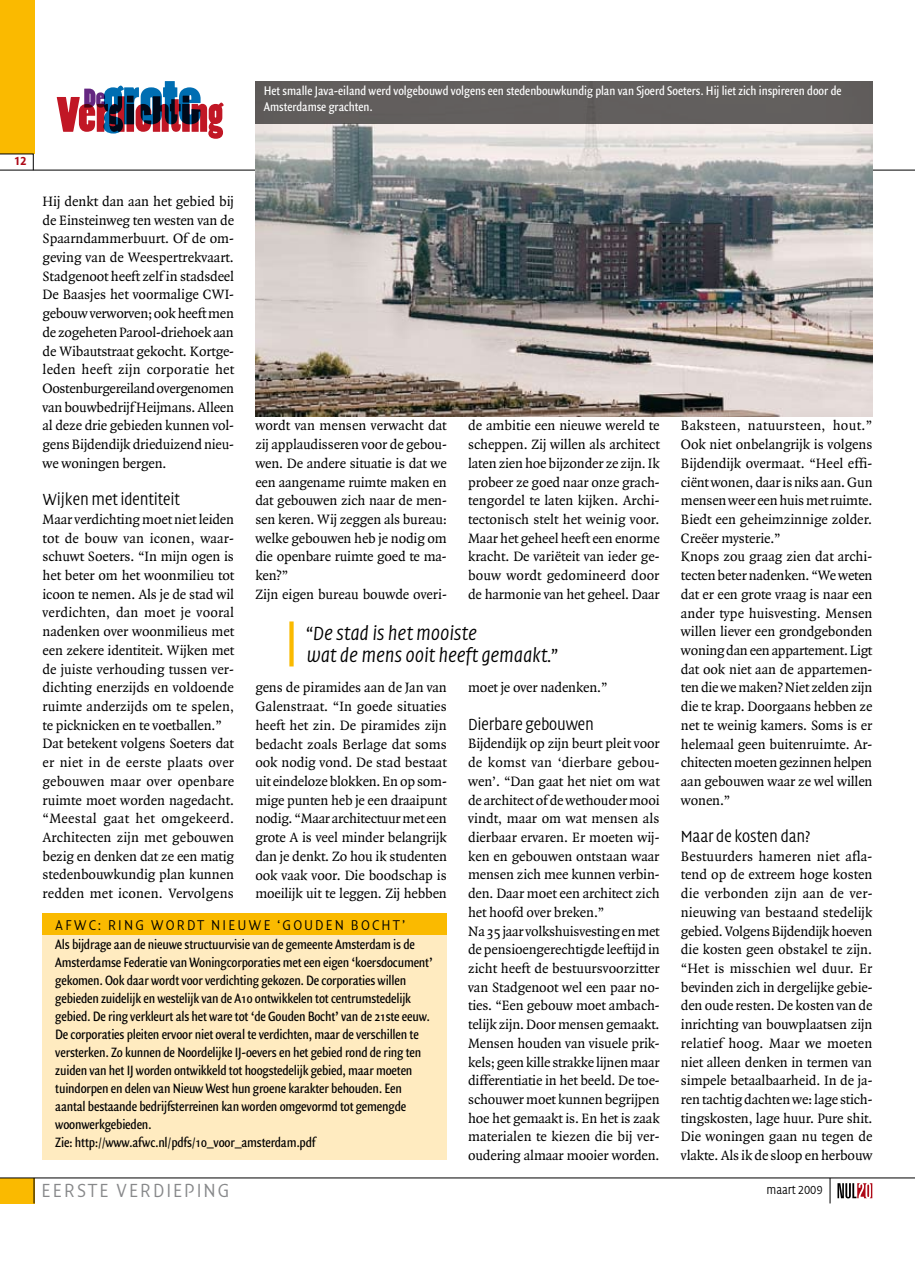
<style>
.page{position:relative;width:915px;height:1263px;background:#fff}
.page>*{position:absolute;margin:0;border:0;box-sizing:border-box;transform-origin:0 0}
.t1{font:italic 300 19.5px/22.5px "Quadraat Head";letter-spacing:-.005em;color:#000}
.t2{font:300 19.5px "Quadraat Head";letter-spacing:.095em;color:#87888a}
.t3{font:300 16.5px "Quadraat Head";letter-spacing:-.01em;color:#000}
.t4{font:14.55px/18.8px "Quadraat";letter-spacing:-.01em;color:#000;text-align:justify}
.t5{font:14.55px/18px "Quadraat Sans Con";letter-spacing:-.015em;color:#000}
.t6{font:300 14.55px "Quadraat Head";letter-spacing:.145em;color:#000}
.t7{font:13.5px/16.5px "Quadraat Sans Con";letter-spacing:-.005em;color:#fff}
.t8{font:300 12px "Quadraat Head";letter-spacing:-.005em;color:#000}
.t9{font:700 12px "Quadraat Head";color:#ae0917}
</style>
<div class="page">
<div style="left:0;top:0;width:34px;height:154px;background:#faba00"></div>
<div style="left:0;top:1178px;width:34px;height:25px;background:#faba00"></div>
<hr style="left:0;top:170px;width:914px;height:1px;background:#000">
<hr style="left:0;top:1177px;width:914px;height:1px;background:#000">
<svg style="left:0;top:153px;width:34px;height:18px"></svg>
<svg style="left:829px;top:1178px;width:1px;height:25px"></svg>
<svg style="left:837px;top:1183px;width:35px;height:15px"></svg>
<svg style="left:34px;top:1178px;width:1px;height:25px"></svg>
<svg style="left:289px;top:621px;width:4px;height:23px"></svg>
<svg style="left:289px;top:644px;width:4px;height:22px"></svg>
<img style="left:255px;top:123px;width:617px;height:294px">
<div style="left:43px;top:913px;width:403px;height:247px;background:#ffebc0"></div>
<div style="left:43px;top:913px;width:403px;height:22px;background:#faba00"></div>
<div style="left:255px;top:81px;width:617px;height:42px;background:#625f5e"></div>
<svg style="left:57px;top:81px;width:167px;height:58px"></svg>
<p class="t7" style="left:264px;top:83px;width:579px">Het smalle Java-eiland werd volgebouwd volgens een stedenbouwkundig plan van Sjoerd Soeters. Hij liet zich inspireren door de<br>Amsterdamse grachten.</p>
<p class="t9" style="left:14px;top:154px;width:14px">12</p>
<p class="t4" style="left:43px;top:192px;width:193px">Hij denkt dan aan het gebied bij de Einsteinweg ten westen van de Spaarndammerbuurt. Of de om&shy;geving van de Weespertrekvaart.<br>Stadgenoot heeft zelf in stadsdeel De Baasjes het voormalige CWI&shy;gebouw verworven; ook heeft men de zogeheten Parool-driehoek aan de Wibautstraat gekocht. Kortge&shy;leden heeft zijn corporatie het Oostenburgereiland overgenomen van bouwbedrijf Heijmans. Alleen al deze drie gebieden kunnen vol&shy;gens Bijdendijk drieduizend nieu&shy;we woningen bergen.</p>
<p class="t3" style="left:43px;top:490px;width:139px">Wijken met identiteit</p>
<p class="t4" style="left:43px;top:510px;width:193px;text-align:left">Maar verdichting moet niet leiden tot de bouw van iconen, waar&shy;schuwt Soeters. “In mijn ogen is het beter om het woonmilieu tot icoon te nemen. Als je de stad wil verdichten, dan moet je vooral nadenken over woonmilieus met een zekere identiteit. Wijken met de juiste verhouding tussen ver&shy;dichting enerzijds en voldoende ruimte anderzijds om te spelen, te picknicken en te voetballen.”<br>Dat betekent volgens Soeters dat er niet in de eerste plaats over gebouwen maar over openbare ruimte moet worden nagedacht. “Meestal gaat het omgekeerd.<br>Architecten zijn met gebouwen bezig en denken dat ze een matig stedenbouwkundig plan kunnen redden met iconen. Vervolgens</p>
<p class="t4" style="left:255px;top:417px;width:193px;text-align:left">wordt van mensen verwacht dat zij applaudisseren voor de gebou&shy;wen. De andere situatie is dat we een aangename ruimte maken en dat gebouwen zich naar de men&shy;sen keren. Wij zeggen als bureau: welke gebouwen heb je nodig om die openbare ruimte goed te ma&shy;ken?”<br>Zijn eigen bureau bouwde overi-</p>
<p class="t4" style="left:468px;top:417px;width:193px">de ambitie een nieuwe wereld te scheppen. Zij willen als architect laten zien hoe bijzonder ze zijn. Ik probeer ze goed naar onze grach&shy;tengordel te laten kijken. Archi&shy;tectonisch stelt het weinig voor.<br>Maar het geheel heeft een enorme kracht. De variëteit van ieder ge&shy;bouw wordt gedomineerd door de harmonie van het geheel. Daar</p>
<h1 class="t1" style="left:306px;top:622px;width:253px">“De stad is het mooiste<br>wat de mens ooit heeft gemaakt.”</h1>
<p class="t4" style="left:255px;top:679px;width:193px">gens de piramides aan de Jan van Galenstraat. “In goede situaties heeft het zin. De piramides zijn bedacht zoals Berlage dat soms ook nodig vond. De stad bestaat uit eindeloze blokken. En op som&shy;mige punten heb je een draaipunt nodig. “Maar architectuur met een grote A is veel minder belangrijk dan je denkt. Zo hou ik studenten ook vaak voor. Die boodschap is moeilijk uit te leggen. Zij hebben</p>
<p class="t4" style="left:468px;top:679px;width:141px">moet je over nadenken.”</p>
<p class="t3" style="left:468px;top:715px;width:127px">Dierbare gebouwen</p>
<p class="t4" style="left:468px;top:735px;width:193px;text-align:left">Bijdendijk op zijn beurt pleit voor de komst van ‘dierbare gebou&shy;wen’. “Dan gaat het niet om wat de architect of de wethouder mooi vindt, maar om wat mensen als dierbaar ervaren. Er moeten wij&shy;ken en gebouwen ontstaan waar mensen zich mee kunnen verbin&shy;den. Daar moet een architect zich het hoofd over breken.”<br>Na 35 jaar volkshuisvesting en met de pensioengerechtigde leeftijd in zicht heeft de bestuursvoorzitter van Stadgenoot wel een paar no&shy;ties. “Een gebouw moet ambach&shy;telijk zijn. Door mensen gemaakt.<br>Mensen houden van visuele prik&shy;kels; geen kille strakke lijnen maar differentiatie in het beeld. De toe&shy;schouwer moet kunnen begrijpen hoe het gemaakt is. En het is zaak materialen te kiezen die bij ver&shy;oudering almaar mooier worden.</p>
<p class="t6" style="left:55px;top:917px;width:21px">AFWC</p>
<p class="t6" style="left:98px;top:917px;width:308px">: ring wor dt ni euwe ‘Gouden Bocht’</p>
<p class="t5" style="left:55px;top:936px;width:379px">Als bijdrage aan de nieuwe structuurvisie van de gemeente Amsterdam is de Amsterdamse Federatie van Woningcorporaties met een eigen ‘koersdocument’ gekomen. Ook daar wordt voor verdichting gekozen. De corporaties willen gebieden zuidelijk en westelijk van de A10 ontwikkelen tot centrumstedelijk gebied. De ring verkleurt als het ware tot ‘de Gouden Bocht’ van de 21ste eeuw.<br>De corporaties pleiten ervoor niet overal te verdichten, maar de verschillen te versterken. Zo kunnen de Noordelijke IJ-oevers en het gebied rond de ring ten zuiden van het IJ worden ontwikkeld tot hoogstedelijk gebied, maar moeten tuindorpen en delen van Nieuw West hun groene karakter behouden. Een aantal bestaande bedrijfsterreinen kan worden omgevormd tot gemengde woonwerkgebieden.<br>Zie: http://www.afwc.nl/pdfs/10_voor_amsterdam.pdf</p>
<h1 class="t2" style="left:42px;top:1179px;width:189px">eerste verdi eping</h1>
<p class="t4" style="left:680px;top:417px;width:193px;text-align:left">Baksteen, natuursteen, hout.”<br>Ook niet onbelangrijk is volgens<br>Bijdendijk overmaat. “Heel effi&shy;ciënt wonen, daar is niks aan. Gun mensen weer een huis met ruimte.<br>Biedt een geheimzinnige zolder.<br>Creëer mysterie.”<br>Knops zou graag zien dat archi&shy;tecten beter nadenken. “We weten dat er een grote vraag is naar een ander type huisvesting. Mensen willen liever een grondgebonden woning dan een appartement. Ligt dat ook niet aan de appartemen&shy;ten die we maken? Niet zelden zijn die te krap. Doorgaans hebben ze net te weinig kamers. Soms is er helemaal geen buitenruimte. Ar&shy;chitecten moeten gezinnen helpen aan gebouwen waar ze wel willen wonen.”</p>
<p class="t3" style="left:680px;top:827px;width:130px">Maar de kosten dan?</p>
<p class="t4" style="left:680px;top:847px;width:193px">Bestuurders hameren niet afla&shy;tend op de extreem hoge kosten die verbonden zijn aan de ver&shy;nieuwing van bestaand stedelijk gebied. Volgens Bijdendijk hoeven die kosten geen obstakel te zijn. “Het is misschien wel duur. Er bevinden zich in dergelijke gebie&shy;den oude resten. De kosten van de inrichting van bouwplaatsen zijn relatief hoog. Maar we moeten niet alleen denken in termen van simpele betaalbaarheid. In de ja&shy;ren tachtig dachten we: lage stich&shy;tingskosten, lage huur. Pure shit.<br>Die woningen gaan nu tegen de vlakte. Als ik de sloop en herbouw</p>
<p class="t8" style="left:766px;top:1183px;width:58px">maart 2009</p>
</div>
